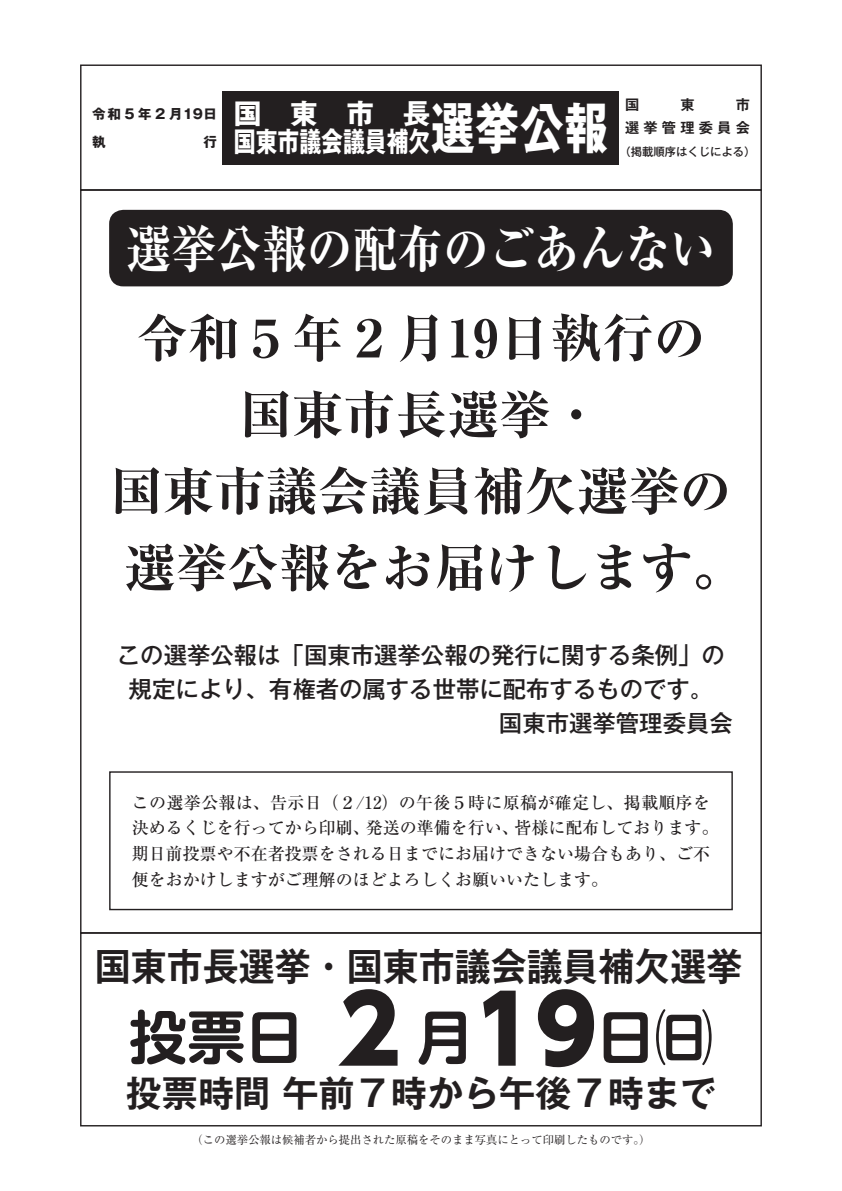
<style>
.page{position:relative;width:842px;height:1191px;background:#fff}
.page>*{position:absolute;margin:0;border:0;box-sizing:border-box;transform-origin:0 0}
.t1{font:700 58.1px "UD Shin M Go Pro De";color:#231f20}
.t2{font:700 expanded 51.7px/76.5px "Ryumin Pr 5";color:#231f20;text-align:center}
.t3{font:700 expanded 51px "Ryumin Pr 5";color:#fff;scale:.89 1}
.t4{font:700 38.3px "Gothic MB101 Pr 5 De";color:#231f20;scale:.94 1}
.t5{font:700 36.1px "Gothic MB101 Pr 5 De";color:#231f20}
.t6{font:700 27.6px/27.6px "Gothic MB101 Pr 5";color:#fff}
.t7{font:500 23.4px "Gothic MB101 Pr 5";color:#231f20}
.t8{font:500 17px/25.5px "Ryumin Pr 5";color:#231f20}
.t9{font:700 14.2px/22.7px "Gothic MB101 Pr 5 De";letter-spacing:.3em;color:#231f20;text-align:right}
.t10{font:700 13.5px/27.6px "Gothic MB101 Pr 5";letter-spacing:.14em;color:#231f20}
.t11{font:11.3px "Ryumin Pr 5";color:#231f20}
.t12{font:500 11.3px "Gothic MB101 Pr 5";color:#231f20}
.s1{font-size:55.3px}
.s2{font-family:"UD Shin Go Pro";font-weight:800;font-size:93px}
</style>
<div class="page">
<div style="left:223px;top:91px;width:396px;height:73px;background:#231f20"></div>
<div style="left:109px;top:210px;width:624px;height:76px;background:#231f20;border-radius:14px"></div>
<div style="left:109px;top:771px;width:624px;height:139px;border:1px solid #231f20"></div>
<div style="left:80px;top:64px;width:682px;height:127px;border:1px solid #231f20"></div>
<div style="left:80px;top:932px;width:682px;height:194px;border:1px solid #231f20"></div>
<p class="t10" style="left:92px;top:99px;width:126px">令和５年２月19日執</p>
<p class="t10" style="left:203px;top:127px;width:15px">行</p>
<h3 class="t6" style="left:234px;top:98px;width:376px">国東市長<br>国東市議会議員補欠<span class="s1">選挙公報</span></h3>
<p class="t9" style="left:625px;top:92px;width:126px">市<br>選挙管理委員会</p>
<p class="t12" style="left:619px;top:142px;width:138px">（掲載順序はくじによる）</p>
<p class="t9" style="left:625px;top:92px;width:16px">国</p>
<p class="t9" style="left:680px;top:92px;width:16px">東</p>
<h3 class="t3" style="left:125px;top:208px;width:665px">選挙公報の配布のごあんない</h3>
<h2 class="t2" style="left:111px;top:296px;width:635px">令和５年２月19日執行の<br>国東市長選挙・<br>国東市議会議員補欠選挙の選挙公報をお届けします。</h2>
<h3 class="t7" style="left:117px;top:636px;width:610px">この選挙公報は「国東市選挙公報の発行に関する条例」の</h3>
<h3 class="t7" style="left:129px;top:670px;width:586px">規定により、有権者の属する世帯に配布するものです。</h3>
<h3 class="t7" style="left:499px;top:704px;width:235px">国東市選挙管理委員会</h3>
<p class="t8" style="left:132px;top:788px;width:588px">この選挙公報は、告示日（２/12）の午後５時に原稿が確定し、掲載順序を決めるくじを行ってから印刷、発送の準備を行い、皆様に配布しております。期日前投票や不在者投票をされる日までにお届けできない場合もあり、ご不便をおかけしますがご理解のほどよろしくお願いいたします。</p>
<h3 class="t4" style="left:95px;top:934px;width:690px">国東市長選挙・国東市議会議員補欠選挙</h3>
<h1 class="t1" style="left:129px;top:989px;width:585px">投票日 <span class="s2">２</span>月<span class="s2">19</span>日㈰</h1>
<h3 class="t5" style="left:126px;top:1063px;width:592px">投票時間 午前７時から午後７時まで</h3>
<p class="t11" style="left:191px;top:1131px;width:461px">（この選挙公報は候補者から提出された原稿をそのまま写真にとって印刷したものです。）</p>
</div>
